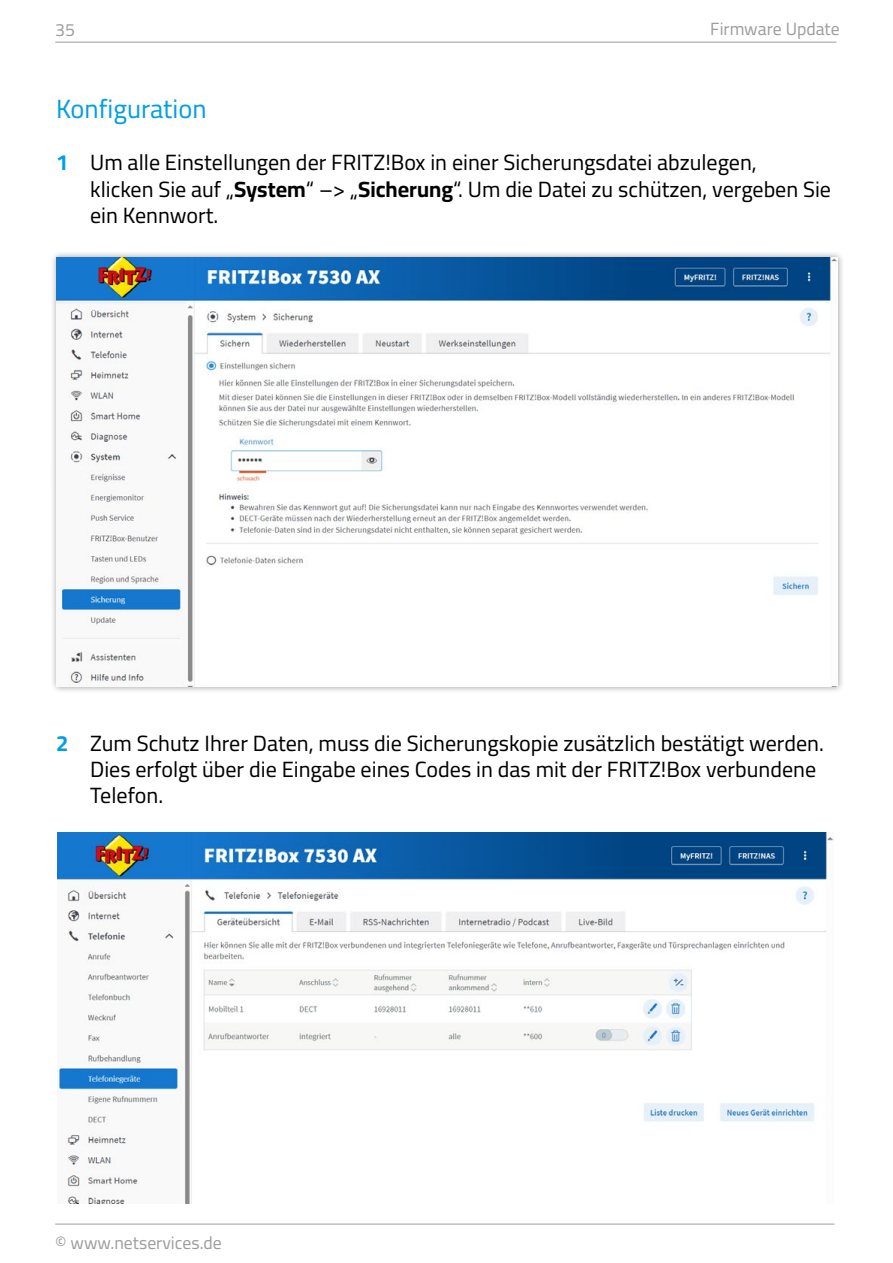
<style>
.page{position:relative;width:893px;height:1263px;background:#fff}
.page>*{position:absolute;margin:0;border:0;box-sizing:border-box;transform-origin:0 0}
.t1{font:26.4px "Cairo";color:#009fe3}
.t2{font:22.05px/26.4px "Cairo";color:#000}
.t3{font:17.7px "Cairo";color:#9d9d9c}
.s1{font-weight:700;color:#009fe3}
.s2{font-weight:700}
</style>
<div class="page">
<hr style="left:55px;top:1224px;width:779px;height:1px;background:#9d9d9c">
<hr style="left:55px;top:42px;width:781px;height:1px;background:#9d9d9c">
<img style="left:57px;top:833px;width:776px;height:370px">
<div style="left:49px;top:250px;width:795px;height:444px;background:#000;opacity:.4"></div>
<img style="left:57px;top:257px;width:781px;height:430px">
<p class="t3" style="left:55px;top:17px;width:21px">35</p>
<p class="t3" style="left:710px;top:16px;width:131px">Firmware Update</p>
<p class="t1" style="left:56px;top:90px;width:152px">Konfiguration</p>
<p class="t2" style="left:90px;top:150px;width:742px;text-indent:-34px"><span class="s1">1</span> Um alle Einstellungen der FRITZ!Box in einer Sicherungsdatei abzulegen,<br>klicken Sie auf „<span class="s2">System</span>“ –&gt; „<span class="s2">Sicherung</span>“. Um die Datei zu schützen, vergeben Sie ein Kennwort.</p>
<p class="t2" style="left:90px;top:730px;width:735px;text-indent:-34px"><span class="s1">2</span> Zum Schutz Ihrer Daten, muss die Sicherungskopie zusätzlich bestätigt werden.<br>Dies erfolgt über die Eingabe eines Codes in das mit der FRITZ!Box verbundene<br>Telefon.</p>
<p class="t3" style="left:55px;top:1230px;width:168px">© www.netservices.de</p>
</div>
